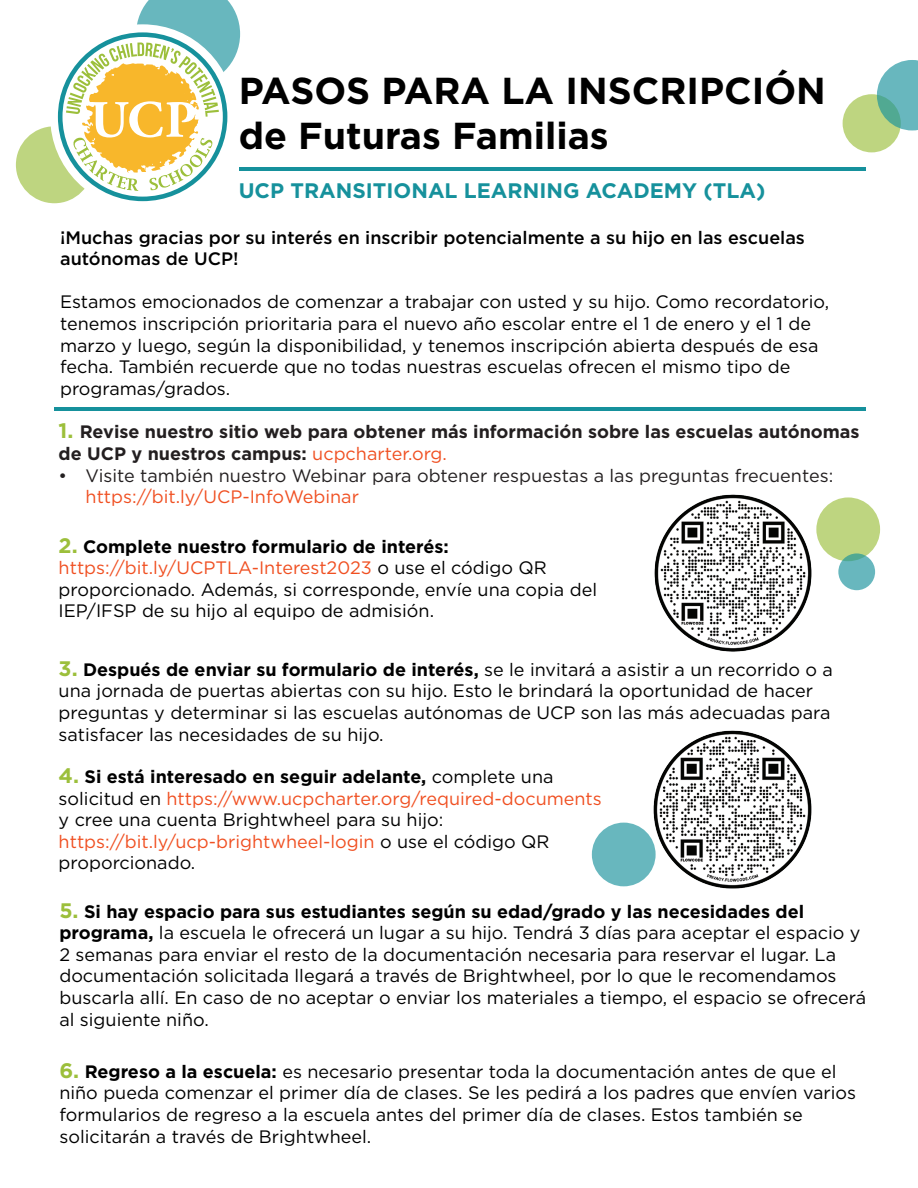
<style>
.page{position:relative;width:918px;height:1188px;background:#fff}
.page>*{position:absolute;margin:0;border:0;box-sizing:border-box;transform-origin:0 0}
.t1{font:700 37.5px/45px "Gotham";color:#000}
.t2{font:700 21px "Gotham";color:#16919c}
.t3{font:18px/21.6px "Gotham";color:#000}
.t4{font:700 18px/21.6px "Gotham";color:#231f20}
.t5{font:500 18px/21.6px "Gotham";color:#000}
.t6{font:18px "Gotham";color:#231f20}
.t7{font:18px "Gotham";color:#f05022}
.s1{font-size:21px;color:#9cbf3b}
.s2{font-weight:400;color:#f05022}
.s3{font-weight:700;font-size:21px;color:#9cbf3b}
.s4{font-weight:700}
.s5{color:#f05022}
</style>
<div class="page">
<div style="left:16px;top:126px;width:77px;height:77px;background:#bed580;border-radius:50%"></div>
<div style="left:50px;top:24px;width:185px;height:185px;background:#fff;border-radius:50%"></div>
<svg style="left:58px;top:0;width:182px;height:201px"></svg>
<div style="left:843px;top:94px;width:58px;height:58px;background:#bed580;border-radius:50%"></div>
<svg style="left:877px;top:60px;width:41px;height:70px"></svg>
<hr style="left:54px;top:408px;width:812px;height:3px;background:#16919c">
<div style="left:816px;top:497px;width:64px;height:64px;background:#bed580;border-radius:50%"></div>
<div style="left:592px;top:823px;width:64px;height:63px;background:#68b7be;border-radius:50%"></div>
<svg style="left:838px;top:553px;width:37px;height:37px"></svg>
<img style="left:654px;top:494px;width:158px;height:158px">
<img style="left:651px;top:730px;width:161px;height:159px">
<hr style="left:239px;top:167px;width:627px;height:4px;background:#16919c">
<h1 class="t1" style="left:239px;top:68px;width:589px">PASOS PARA LA INSCRIPCIÓN de Futuras Familias</h1>
<p class="t2" style="left:239px;top:176px;width:528px">UCP TRANSITIONAL LEARNING ACADEMY (TLA)</p>
<p class="t5" style="left:60px;top:226px;width:746px">¡Muchas gracias por su interés en inscribir potencialmente a su hijo en las escuelas autónomas de UCP!</p>
<p class="t3" style="left:60px;top:291px;width:771px">Estamos emocionados de comenzar a trabajar con usted y su hijo. Como recordatorio, tenemos inscripción prioritaria para el nuevo año escolar entre el 1 de enero y el 1 de marzo y luego, según la disponibilidad, y tenemos inscripción abierta después de esa fecha. También recuerde que no todas nuestras escuelas ofrecen el mismo tipo de programas/grados.</p>
<p class="t4" style="left:59px;top:421px;width:802px"><span class="s1">1.</span> Revise nuestro sitio web para obtener más información sobre las escuelas autónomas de UCP y nuestros campus: <span class="s2">ucpcharter.org.</span></p>
<p class="t6" style="left:59px;top:464px;width:776px">• Visite también nuestro Webinar para obtener respuestas a las preguntas frecuentes:</p>
<p class="t7" style="left:86px;top:485px;width:275px">https://bit.ly/UCP-InfoWebinar</p>
<p class="t3" style="left:59px;top:535px;width:540px"><span class="s3">2.</span> <span class="s4">Complete nuestro formulario de interés: </span><span class="s5">https://bit.ly/UCPTLA-Interest2023</span> o use el código QR proporcionado. Además, si corresponde, envíe una copia del IEP/IFSP de su hijo al equipo de admisión.</p>
<p class="t3" style="left:59px;top:658px;width:776px"><span class="s3">3.</span> <span class="s4">Después de enviar su formulario de interés,</span> se le invitará a asistir a un recorrido o a una jornada de puertas abiertas con su hijo. Esto le brindará la oportunidad de hacer preguntas y determinar si las escuelas autónomas de UCP son las más adecuadas para satisfacer las necesidades de su hijo.</p>
<p class="t3" style="left:59px;top:765px;width:545px"><span class="s3">4.</span> <span class="s4">Si está interesado en seguir adelante,</span> complete una solicitud en <span class="s5">https://www.ucpcharter.org/required-documents </span>y cree una cuenta Brightwheel para su hijo: <span class="s5">https://bit.ly/ucp-brightwheel-login</span> o use el código QR proporcionado.</p>
<p class="t3" style="left:59px;top:900px;width:808px"><span class="s3">5.</span> <span class="s4">Si hay espacio para sus estudiantes según su edad/grado y las necesidades del programa,</span> la escuela le ofrecerá un lugar a su hijo. Tendrá 3 días para aceptar el espacio y 2 semanas para enviar el resto de la documentación necesaria para reservar el lugar. La documentación solicitada llegará a través de Brightwheel, por lo que le recomendamos buscarla allí. En caso de no aceptar o enviar los materiales a tiempo, el espacio se ofrecerá al siguiente niño.</p>
<p class="t3" style="left:59px;top:1060px;width:798px"><span class="s3">6.</span> <span class="s4">Regreso a la escuela:</span> es necesario presentar toda la documentación antes de que el niño pueda comenzar el primer día de clases. Se les pedirá a los padres que envíen varios formularios de regreso a la escuela antes del primer día de clases. Estos también se solicitarán a través de Brightwheel.</p>
</div>
